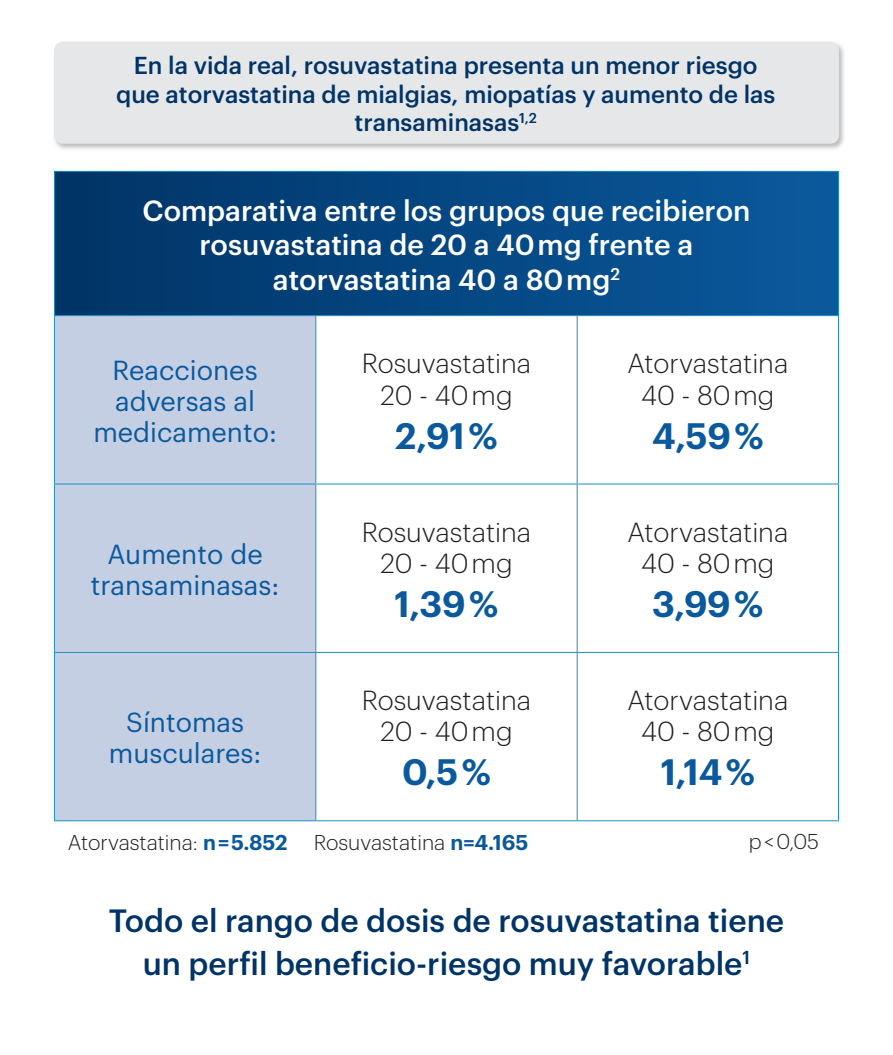
<style>
.page{position:relative;width:893px;height:1055px;background:#fff}
.page>*{position:absolute;margin:0;border:0;box-sizing:border-box;transform-origin:0 0}
.t1{font:600 36px "Graphik";letter-spacing:-.01em;color:#0b599d}
.t2{font:500 31.5px/42.6px "Graphik";color:#036;text-align:center}
.t3{font:500 28.5px/34.3px "Graphik";color:#fff;text-align:center}
.t4{font:300 27px "Graphik";color:#231f20}
.t5{font:27px/31.3px "Graphik";color:#0b599d;text-align:center}
.t6{font:500 24px/28.5px "Graphik";color:#036;text-align:center}
.t7{font:300 21px "Graphik";color:#231f20}
.s1{font-weight:600;color:#0b599d}
</style>
<div class="page">
<div style="left:52px;top:40px;width:795px;height:111px;background:#231f20;opacity:.3"></div>
<div style="left:54px;top:42px;width:785px;height:102px;background:#e6e7e9;border-radius:9px"></div>
<div style="left:54px;top:171px;width:784px;height:144px;background:linear-gradient(to right,#003466,#0a599d)"></div>
<div style="left:55px;top:316px;width:260px;height:504px;background:#c5cfe3"></div>
<svg style="left:316px;top:316px;width:522px;height:336px"></svg>
<hr style="left:54px;top:171px;width:262px;height:1px;background:#1f8fc2">
<hr style="left:54px;top:172px;width:1px;height:143px;background:#1f8fc2">
<hr style="left:316px;top:171px;width:261px;height:1px;background:#1f8fc2">
<hr style="left:577px;top:171px;width:262px;height:1px;background:#1f8fc2">
<hr style="left:838px;top:172px;width:1px;height:143px;background:#1f8fc2">
<hr style="left:54px;top:315px;width:262px;height:1px;background:#1f8fc2">
<hr style="left:54px;top:316px;width:1px;height:167px;background:#1f8fc2">
<hr style="left:316px;top:315px;width:261px;height:1px;background:#1f8fc2">
<hr style="left:315px;top:316px;width:1px;height:167px;background:#1f8fc2">
<hr style="left:577px;top:315px;width:262px;height:1px;background:#1f8fc2">
<hr style="left:577px;top:316px;width:1px;height:167px;background:#1f8fc2">
<hr style="left:838px;top:316px;width:1px;height:167px;background:#1f8fc2">
<hr style="left:54px;top:483px;width:262px;height:1px;background:#1f8fc2">
<hr style="left:54px;top:484px;width:1px;height:168px;background:#1f8fc2">
<hr style="left:316px;top:483px;width:261px;height:1px;background:#1f8fc2">
<hr style="left:315px;top:484px;width:1px;height:168px;background:#1f8fc2">
<hr style="left:577px;top:483px;width:262px;height:1px;background:#1f8fc2">
<hr style="left:577px;top:484px;width:1px;height:168px;background:#1f8fc2">
<hr style="left:838px;top:484px;width:1px;height:168px;background:#1f8fc2">
<hr style="left:54px;top:652px;width:262px;height:1px;background:#1f8fc2">
<hr style="left:54px;top:653px;width:1px;height:167px;background:#1f8fc2">
<hr style="left:316px;top:652px;width:261px;height:1px;background:#1f8fc2">
<hr style="left:315px;top:653px;width:1px;height:167px;background:#1f8fc2">
<hr style="left:577px;top:652px;width:262px;height:1px;background:#1f8fc2">
<hr style="left:577px;top:653px;width:1px;height:167px;background:#1f8fc2">
<hr style="left:838px;top:653px;width:1px;height:167px;background:#1f8fc2">
<hr style="left:54px;top:820px;width:262px;height:1px;background:#1f8fc2">
<hr style="left:316px;top:820px;width:261px;height:1px;background:#1f8fc2">
<hr style="left:577px;top:820px;width:262px;height:1px;background:#1f8fc2">
<p class="t6" style="left:116px;top:49px;width:661px">En la vida real, rosuvastatina presenta un menor riesgo que atorvastatina de mialgias, miopatías y aumento de las transaminasas<sup>1,2</sup></p>
<p class="t3" style="left:143px;top:191px;width:609px">Comparativa entre los grupos que recibieron rosuvastatina de 20 a 40 mg frente a atorvastatina 40 a 80 mg<sup>2</sup></p>
<p class="t5" style="left:113px;top:352px;width:147px">Reacciones</p>
<p class="t5" style="left:93px;top:383px;width:185px">adversas al medicamento:</p>
<p class="t5" style="left:91px;top:536px;width:190px">Aumento de transaminasas:</p>
<p class="t5" style="left:109px;top:704px;width:154px">Síntomas musculares:</p>
<p class="t4" style="left:362px;top:344px;width:171px">Rosuvastatina</p>
<p class="t4" style="left:380px;top:375px;width:134px">20 - 40 mg</p>
<p class="t1" style="left:395px;top:408px;width:104px">2,91 %</p>
<p class="t4" style="left:362px;top:512px;width:171px">Rosuvastatina</p>
<p class="t4" style="left:380px;top:543px;width:134px">20 - 40 mg</p>
<p class="t1" style="left:395px;top:576px;width:105px">1,39 %</p>
<p class="t4" style="left:362px;top:680px;width:171px">Rosuvastatina</p>
<p class="t4" style="left:380px;top:711px;width:134px">20 - 40 mg</p>
<p class="t1" style="left:402px;top:744px;width:90px">0,5 %</p>
<p class="t4" style="left:627px;top:344px;width:162px">Atorvastatina</p>
<p class="t4" style="left:641px;top:375px;width:135px">40 - 80 mg</p>
<p class="t1" style="left:652px;top:408px;width:113px">4,59 %</p>
<p class="t4" style="left:627px;top:512px;width:162px">Atorvastatina</p>
<p class="t4" style="left:641px;top:543px;width:135px">40 - 80 mg</p>
<p class="t1" style="left:652px;top:576px;width:113px">3,99 %</p>
<p class="t4" style="left:627px;top:680px;width:162px">Atorvastatina</p>
<p class="t4" style="left:641px;top:711px;width:135px">40 - 80 mg</p>
<p class="t1" style="left:661px;top:744px;width:96px">1,14 %</p>
<p class="t7" style="left:68px;top:826px;width:462px">Atorvastatina: <span class="s1">n = 5.852</span> Rosuvastatina <span class="s1">n=4.165</span></p>
<p class="t7" style="left:749px;top:825px;width:72px">p &lt; 0,05</p>
<p class="t2" style="left:109px;top:896px;width:677px">Todo el rango de dosis de rosuvastatina tiene un perfil beneficio-riesgo muy favorable<sup>1</sup></p>
</div>
